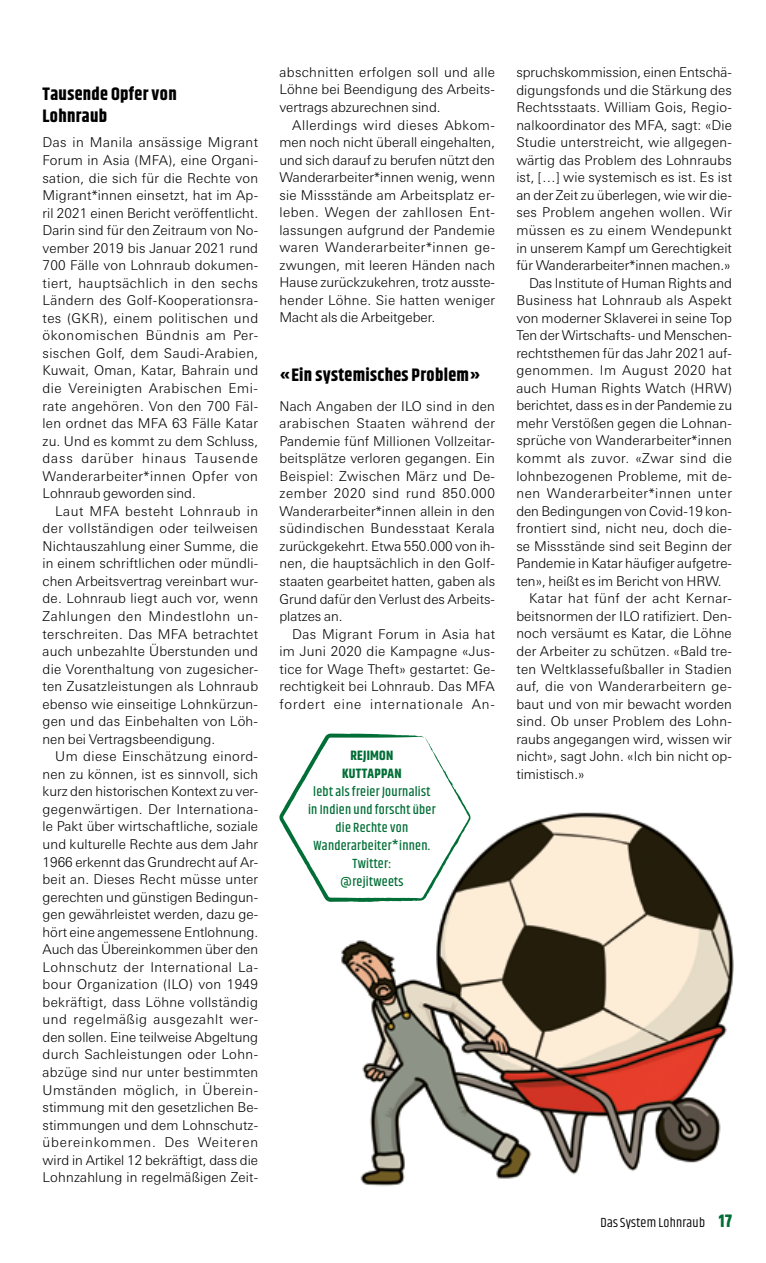
<style>
.page{position:relative;width:766px;height:1263px;background:#fff}
.page>*{position:absolute;margin:0;border:0;box-sizing:border-box;transform-origin:0 0}
.t1{font:700 18px/22.5px "Khand";letter-spacing:.02em;color:#000}
.t2{font:300 13.5px/17.5px "Linotype Univers Basic";letter-spacing:.01em;color:#000;text-align:justify}
.t3{font:500 13.5px/18px "Khand";letter-spacing:.02em;color:#006e36;text-align:center}
.t4{font:300 13.5px "Linotype Univers Basic";letter-spacing:.035em;color:#000}
.t5{font:300 13.5px "Linotype Univers Basic";letter-spacing:.045em;color:#000}
.t6{font:300 13.5px "Linotype Univers Basic";letter-spacing:.03em;color:#000}
.t7{font:13.5px "Khand";letter-spacing:.02em;color:#000}
.t8{font:700 13.5px/18px "Khand";letter-spacing:.02em;color:#006e36;text-align:center}
.s1{font-weight:700;font-size:18px;color:#006e36}
</style>
<div class="page">
<img style="left:341px;top:812px;width:392px;height:374px">
<svg style="left:279px;top:734px;width:191px;height:168px"></svg>
<h1 class="t1" style="left:43px;top:83px;width:136px">Tausende Opfer von<br>Lohnraub</h1>
<p class="t2" style="left:43px;top:134px;width:217px">Das in Manila ansässige Migrant Forum in Asia (MFA), eine Organi&shy;sation, die sich für die Rechte von Migrant*innen einsetzt, hat im Ap&shy;ril 2021 einen Bericht veröffentlicht.<br>Darin sind für den Zeitraum von No&shy;vember 2019 bis Januar 2021 rund 700 Fälle von Lohnraub dokumen&shy;tiert, hauptsächlich in den sechs Ländern des Golf-Kooperationsra&shy;tes (GKR), einem politischen und ökonomischen Bündnis am Per&shy;sischen Golf, dem Saudi-Arabien, Kuwait, Oman, Katar, Bahrain und die Vereinigten Arabischen Emi&shy;rate angehören. Von den 700 Fäl&shy;len ordnet das MFA 63 Fälle Katar zu. Und es kommt zu dem Schluss, dass darüber hinaus Tausende Wanderarbeiter*innen Opfer von Lohnraub geworden sind.</p>
<p class="t2" style="left:43px;top:502px;width:217px;text-indent:13px">Laut MFA besteht Lohnraub in der vollständigen oder teilweisen Nichtauszahlung einer Summe, die in einem schriftlichen oder mündli&shy;chen Arbeitsvertrag vereinbart wur&shy;de. Lohnraub liegt auch vor, wenn Zahlungen den Mindestlohn un&shy;terschreiten. Das MFA betrachtet auch unbezahlte Überstunden und die Vorenthaltung von zugesicher&shy;ten Zusatzleistungen als Lohnraub ebenso wie einseitige Lohnkürzun&shy;gen und das Einbehalten von Löh&shy;nen bei Vertragsbeendigung.</p>
<p class="t2" style="left:43px;top:748px;width:217px;text-indent:13px">Um diese Einschätzung einord&shy;nen zu können, ist es sinnvoll, sich kurz den historischen Kontext zu ver&shy;gegenwärtigen. Der Internationa&shy;le Pakt über wirtschaftliche, soziale und kulturelle Rechte aus dem Jahr 1966 erkennt das Grundrecht auf Ar&shy;beit an. Dieses Recht müsse unter gerechten und günstigen Bedingun&shy;gen gewährleistet werden, dazu ge&shy;hört eine angemessene Entlohnung.<br>Auch das Übereinkommen über den Lohnschutz der International La&shy;bour Organization (ILO) von 1949 bekräftigt, dass Löhne vollständig und regelmäßig ausgezahlt wer&shy;den sollen. Eine teilweise Abgeltung durch Sachleistungen oder Lohn&shy;abzüge sind nur unter bestimmten Umständen möglich, in Überein&shy;stimmung mit den gesetzlichen Be&shy;stimmungen und dem Lohnschutz&shy;übereinkommen. Des Weiteren wird in Artikel 12 bekräftigt, dass die Lohnzahlung in regelmäßigen Zeit-</p>
<p class="t2" style="left:279px;top:63px;width:217px">abschnitten erfolgen soll und alle Löhne bei Beendigung des Arbeits&shy;vertrags abzurechnen sind.</p>
<p class="t2" style="left:279px;top:116px;width:217px;text-indent:13px">Allerdings wird dieses Abkom&shy;men noch nicht überall eingehalten, und sich darauf zu berufen nützt den Wanderarbeiter*innen wenig, wenn sie Missstände am Arbeitsplatz er&shy;leben. Wegen der zahllosen Ent&shy;lassungen aufgrund der Pandemie waren Wanderarbeiter*innen ge&shy;zwungen, mit leeren Händen nach Hause zurückzukehren, trotz ausste&shy;hender Löhne. Sie hatten weniger Macht als die Arbeitgeber.</p>
<h1 class="t1" style="left:279px;top:364px;width:203px">«Ein systemisches Problem»</h1>
<p class="t2" style="left:279px;top:397px;width:217px">Nach Angaben der ILO sind in den arabischen Staaten während der Pandemie fünf Millionen Vollzeitar&shy;beitsplätze verloren gegangen. Ein Beispiel: Zwischen März und De&shy;zember 2020 sind rund 850.000<br>Wanderarbeiter*innen allein in den südindischen Bundesstaat Kerala zurückgekehrt. Etwa 550.000 von ih&shy;nen, die hauptsächlich in den Golf&shy;staaten gearbeitet hatten, gaben als Grund dafür den Verlust des Arbeits&shy;platzes an.</p>
<p class="t2" style="left:279px;top:625px;width:217px;text-indent:13px">Das Migrant Forum in Asia hat im Juni 2020 die Kampagne «Jus&shy;tice for Wage Theft» gestartet: Ge&shy;rechtigkeit bei Lohnraub. Das MFA fordert eine internationale An-</p>
<p class="t8" style="left:342px;top:747px;width:61px">REJIMON<br>KUTTAPPAN</p>
<p class="t3" style="left:308px;top:783px;width:129px">lebt als freier Journalist in Indien und forscht über die Rechte von<br>Wanderarbeiter*innen.<br>Twitter:<br>@rejitweets</p>
<p class="t2" style="left:516px;top:63px;width:217px">spruchskommission, einen Entschä-</p>
<p class="t2" style="left:516px;top:81px;width:217px">digungsfonds und die Stärkung des</p>
<p class="t2" style="left:516px;top:99px;width:217px">Rechtsstaats. William Gois, Regio-</p>
<p class="t2" style="left:516px;top:116px;width:217px">nalkoordinator des MFA, sagt: «Die</p>
<p class="t2" style="left:516px;top:134px;width:217px">Studie unterstreicht, wie allgegen-</p>
<p class="t2" style="left:516px;top:151px;width:217px">wärtig das Problem des Lohnraubs</p>
<p class="t2" style="left:516px;top:169px;width:217px">ist, […] wie systemisch es ist. Es ist</p>
<p class="t2" style="left:516px;top:186px;width:217px">an der Zeit zu überlegen, wie wir die-</p>
<p class="t2" style="left:516px;top:204px;width:217px">ses Problem angehen wollen. Wir</p>
<p class="t2" style="left:516px;top:221px;width:217px">müssen es zu einem Wendepunkt</p>
<p class="t2" style="left:516px;top:239px;width:217px">in unserem Kampf um Gerechtigkeit</p>
<p class="t2" style="left:516px;top:256px;width:216px">für Wanderarbeiter*innen machen.»</p>
<p class="t2" style="left:529px;top:274px;width:204px">Das Institute of Human Rights and</p>
<p class="t2" style="left:516px;top:291px;width:217px">Business hat Lohnraub als Aspekt</p>
<p class="t2" style="left:516px;top:309px;width:217px">von moderner Sklaverei in seine Top</p>
<p class="t2" style="left:516px;top:327px;width:217px">Ten der Wirtschafts- und Menschen-</p>
<p class="t2" style="left:516px;top:344px;width:217px">rechtsthemen für das Jahr 2021 auf-</p>
<p class="t4" style="left:516px;top:363px;width:217px">genommen. Im August 2020 hat</p>
<p class="t2" style="left:516px;top:379px;width:217px">auch Human Rights Watch (HRW)</p>
<p class="t2" style="left:516px;top:397px;width:217px">berichtet, dass es in der Pandemie zu</p>
<p class="t2" style="left:516px;top:414px;width:217px">mehr Verstößen gegen die Lohnan-</p>
<p class="t2" style="left:516px;top:432px;width:217px">sprüche von Wanderarbeiter*innen</p>
<p class="t4" style="left:516px;top:450px;width:217px">kommt als zuvor. «Zwar sind die</p>
<p class="t2" style="left:516px;top:467px;width:217px">lohnbezogenen Probleme, mit de-</p>
<p class="t5" style="left:516px;top:485px;width:217px">nen Wanderarbeiter*innen unter</p>
<p class="t2" style="left:516px;top:502px;width:217px">den Bedingungen von Covid-19 kon-</p>
<p class="t2" style="left:516px;top:519px;width:217px">frontiert sind, nicht neu, doch die-</p>
<p class="t2" style="left:516px;top:537px;width:217px">se Missstände sind seit Beginn der</p>
<p class="t2" style="left:516px;top:555px;width:217px">Pandemie in Katar häufiger aufgetre-</p>
<p class="t2" style="left:516px;top:572px;width:207px">ten», heißt es im Bericht von HRW.</p>
<p class="t4" style="left:529px;top:590px;width:204px">Katar hat fünf der acht Kernar-</p>
<p class="t2" style="left:516px;top:607px;width:217px">beitsnormen der ILO ratifiziert. Den-</p>
<p class="t2" style="left:516px;top:625px;width:217px">noch versäumt es Katar, die Löhne</p>
<p class="t2" style="left:516px;top:642px;width:217px">der Arbeiter zu schützen. «Bald tre-</p>
<p class="t2" style="left:516px;top:660px;width:217px">ten Weltklassefußballer in Stadien</p>
<p class="t6" style="left:516px;top:678px;width:217px">auf, die von Wanderarbeitern ge-</p>
<p class="t2" style="left:516px;top:695px;width:217px">baut und von mir bewacht worden</p>
<p class="t2" style="left:516px;top:712px;width:217px">sind. Ob unser Problem des Lohn-</p>
<p class="t2" style="left:516px;top:730px;width:217px">raubs angegangen wird, wissen wir</p>
<p class="t2" style="left:516px;top:747px;width:217px">nicht», sagt John. «Ich bin nicht op-</p>
<p class="t2" style="left:516px;top:765px;width:70px">timistisch.»</p>
<p class="t7" style="left:600px;top:1214px;width:133px">Das System Lohnraub <span class="s1">17</span></p>
</div>
